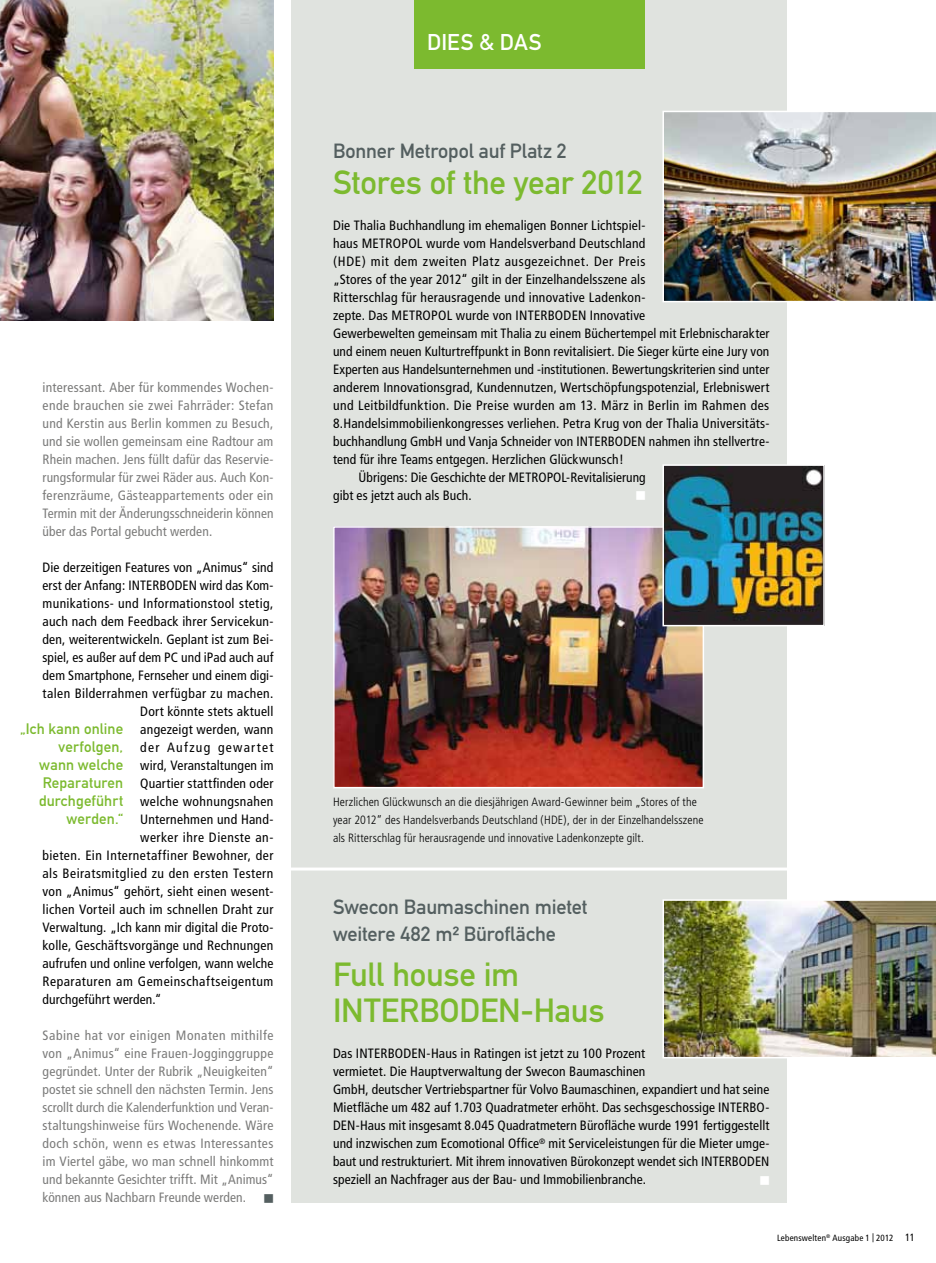
<style>
.page{position:relative;width:936px;height:1263px;background:#fff}
.page>*{position:absolute;margin:0;border:0;box-sizing:border-box;transform-origin:0 0}
.t1{font:33px/36px "DIN Mittelschrift Alternate";letter-spacing:-.01em;color:#7cba2f}
.t2{font:22.5px "DIN Mittelschrift Alternate";color:#fff}
.t3{font:20.25px/27px "DIN Mittelschrift";letter-spacing:-.005em;color:#545f60}
.t4{font:15px/18px "DIN Mittelschrift Alternate";letter-spacing:.01em;color:#7cba2f;text-align:right}
.t5{font:15px "Wingdings";color:#fff}
.t6{font:condensed 13.5px/18px "Frutiger";letter-spacing:.01em;color:#000}
.t7{font:condensed 13.5px/18px "Frutiger";letter-spacing:.005em;color:#7b7b7a;text-align:justify}
.t8{font:condensed 13.5px "Frutiger";letter-spacing:.03em;color:#000}
.t9{font:condensed 13.5px "Frutiger";letter-spacing:.035em;color:#000}
.t10{font:condensed 13.5px "Frutiger";letter-spacing:.04em;color:#000}
.t11{font:condensed 13.5px "Frutiger";letter-spacing:.09em;color:#000}
.t12{font:300 condensed 12px/18px "Frutiger";letter-spacing:.01em;color:#000}
.t13{font:condensed 9px "Frutiger";letter-spacing:.02em;color:#000}
.s1{color:#545f60}
.s2{font-size:10.5px}
</style>
<div class="page">
<div style="left:290px;top:0;width:496px;height:1202px;background:#e0e3df"></div>
<img style="left:0;top:0;width:273px;height:320px">
<img style="left:662px;top:898px;width:273px;height:161px">
<hr style="left:290px;top:867px;width:645px;height:3px;background:#fff">
<img style="left:336px;top:529px;width:365px;height:256px">
<div style="left:333px;top:526px;width:371px;height:262px;border:2px solid #fff"></div>
<img style="left:662px;top:111px;width:273px;height:191px">
<img style="left:665px;top:467px;width:156px;height:156px">
<div style="left:662px;top:464px;width:162px;height:162px;border:2px solid #fff"></div>
<div style="left:414px;top:0;width:231px;height:68px;background:#7cba2f"></div>
<p class="t7" style="left:43px;top:379px;width:232px">interessant. Aber für kommendes Wochen&shy;ende brauchen sie zwei Fahrräder: Stefan und Kerstin aus Berlin kommen zu Besuch, und sie wollen gemeinsam eine Radtour am Rhein machen. Jens füllt dafür das Reservie&shy;rungsformular für zwei Räder aus. Auch Kon&shy;ferenzräume, Gästeappartements oder ein Termin mit der Änderungsschneiderin können über das Portal gebucht werden.</p>
<p class="t6" style="left:43px;top:559px;width:232px">Die derzeitigen Features von „Animus“ sind</p>
<p class="t6" style="left:43px;top:577px;width:232px">erst der Anfang: INTERBODEN wird das Kom-</p>
<p class="t6" style="left:43px;top:595px;width:232px">munikations- und Informationstool stetig,</p>
<p class="t6" style="left:43px;top:613px;width:232px">auch nach dem Feedback ihrer Servicekun-</p>
<p class="t6" style="left:43px;top:631px;width:232px">den, weiterentwickeln. Geplant ist zum Bei-</p>
<p class="t6" style="left:43px;top:649px;width:232px">spiel, es außer auf dem PC und iPad auch auf</p>
<p class="t6" style="left:43px;top:667px;width:232px">dem Smartphone, Fernseher und einem digi-</p>
<p class="t8" style="left:43px;top:686px;width:232px">talen Bilderrahmen verfügbar zu machen.</p>
<p class="t6" style="left:140px;top:703px;width:135px">Dort könnte stets aktuell</p>
<p class="t6" style="left:140px;top:721px;width:135px">angezeigt werden, wann</p>
<p class="t11" style="left:140px;top:740px;width:135px">der Aufzug gewartet</p>
<p class="t6" style="left:140px;top:757px;width:135px">wird, Veranstaltungen im</p>
<p class="t6" style="left:140px;top:775px;width:135px">Quartier stattfinden oder</p>
<p class="t8" style="left:140px;top:794px;width:135px">welche wohnungsnahen</p>
<p class="t6" style="left:140px;top:811px;width:135px">Unternehmen und Hand-</p>
<p class="t9" style="left:140px;top:830px;width:135px">werker ihre Dienste an-</p>
<p class="t9" style="left:43px;top:848px;width:232px">bieten. Ein Internetaffiner Bewohner, der</p>
<p class="t9" style="left:43px;top:866px;width:232px">als Beiratsmitglied zu den ersten Testern</p>
<p class="t6" style="left:43px;top:883px;width:232px">von „Animus“ gehört, sieht einen wesent-</p>
<p class="t6" style="left:43px;top:901px;width:232px">lichen Vorteil auch im schnellen Draht zur</p>
<p class="t6" style="left:43px;top:919px;width:232px">Verwaltung. „Ich kann mir digital die Proto-</p>
<p class="t6" style="left:43px;top:937px;width:232px">kolle, Geschäftsvorgänge und Rechnungen</p>
<p class="t6" style="left:43px;top:955px;width:232px">aufrufen und online verfolgen, wann welche</p>
<p class="t10" style="left:43px;top:974px;width:232px">Reparaturen am Gemeinschaftseigentum</p>
<p class="t6" style="left:43px;top:991px;width:121px">durchgeführt werden.“</p>
<p class="t7" style="left:43px;top:1027px;width:233px">Sabine hat vor einigen Monaten mithilfe von „Animus“ eine Frauen-Jogginggruppe gegründet. Unter der Rubrik „Neuigkeiten“ postet sie schnell den nächsten Termin. Jens scrollt durch die Kalenderfunktion und Veran&shy;staltungshinweise fürs Wochenende. Wäre doch schön, wenn es etwas Interessantes im Viertel gäbe, wo man schnell hinkommt und bekannte Gesichter trifft. Mit „Animus“ können aus Nachbarn Freunde werden. <span class="s1">■</span></p>
<p class="t4" style="left:20px;top:720px;width:104px">„Ich kann online verfolgen, wann welche<br>Reparaturen durchgeführt werden.“</p>
<h2 class="t2" style="left:427px;top:29px;width:87px">Di es &amp; Das</h2>
<h3 class="t3" style="left:333px;top:138px;width:235px">Bonner Metropol auf Platz 2</h3>
<h1 class="t1" style="left:333px;top:165px;width:311px">Stores of the year 2012</h1>
<p class="t6" style="left:333px;top:217px;width:314px">Die Thalia Buchhandlung im ehemaligen Bonner Lichtspiel-</p>
<p class="t6" style="left:333px;top:235px;width:314px">haus METROPOL wurde vom Handelsverband Deutschland</p>
<p class="t10" style="left:333px;top:254px;width:314px">(HDE) mit dem zweiten Platz ausgezeichnet. Der Preis</p>
<p class="t6" style="left:333px;top:271px;width:314px">„Stores of the year 2012“ gilt in der Einzelhandelsszene als</p>
<p class="t6" style="left:333px;top:289px;width:314px">Ritterschlag für herausragende und innovative Ladenkon-</p>
<p class="t6" style="left:333px;top:307px;width:314px">zepte. Das METROPOL wurde von INTERBODEN Innovative</p>
<p class="t6" style="left:333px;top:325px;width:438px">Gewerbewelten gemeinsam mit Thalia zu einem Büchertempel mit Erlebnischarakter</p>
<p class="t6" style="left:333px;top:343px;width:438px">und einem neuen Kulturtreffpunkt in Bonn revitalisiert. Die Sieger kürte eine Jury von</p>
<p class="t6" style="left:333px;top:361px;width:437px">Experten aus Handelsunternehmen und -institutionen. Bewertungskriterien sind unter</p>
<p class="t6" style="left:333px;top:379px;width:438px">anderem Innovationsgrad, Kundennutzen, Wertschöpfungspotenzial, Erlebniswert</p>
<p class="t8" style="left:333px;top:398px;width:438px">und Leitbildfunktion. Die Preise wurden am 13. März in Berlin im Rahmen des</p>
<p class="t6" style="left:333px;top:415px;width:438px">8.Handelsimmobilienkongresses verliehen. Petra Krug von der Thalia Universitäts-</p>
<p class="t6" style="left:333px;top:433px;width:438px">buchhandlung GmbH und Vanja Schneider von INTERBODEN nahmen ihn stellvertre-</p>
<p class="t6" style="left:333px;top:451px;width:292px">tend für ihre Teams entgegen. Herzlichen Glückwunsch!</p>
<p class="t6" style="left:358px;top:469px;width:288px">Übrigens: Die Geschichte der METROPOL-Revitalisierung</p>
<p class="t6" style="left:333px;top:487px;width:140px">gibt es jetzt auch als Buch.</p>
<p class="t5" style="left:635px;top:488px;width:13px">■</p>
<p class="t12" style="left:333px;top:793px;width:372px">Herzlichen Glückwunsch an die diesjährigen Award-Gewinner beim „Stores of the year 2012“ des Handelsverbands Deutschland (HDE), der in der Einzelhandelsszene als Ritterschlag für herausragende und innovative Ladenkonzepte gilt.</p>
<h3 class="t3" style="left:333px;top:894px;width:256px">Swecon Baumaschinen mietet weitere 482 m² Bürofläche</h3>
<h1 class="t1" style="left:333px;top:957px;width:188px">Full house im<br>INTERBODEN</h1>
<h1 class="t1" style="left:520px;top:993px;width:85px">-Haus</h1>
<p class="t6" style="left:333px;top:1045px;width:438px">Das INTERBODEN-Haus in Ratingen ist jetzt zu 100 Prozent<br>vermietet. Die Hauptverwaltung der Swecon Baumaschinen<br>GmbH, deutscher Vertriebspartner für Volvo Baumaschinen, expandiert und hat seine Mietfläche um 482 auf 1.703 Quadratmeter erhöht. Das sechsgeschossige INTERBO-DEN-Haus mit insgesamt 8.045 Quadratmetern Bürofläche wurde 1991 fertiggestellt und inzwischen zum Ecomotional Office<sup>®</sup> mit Serviceleistungen für die Mieter umge&shy;baut und restrukturiert. Mit ihrem innovativen Bürokonzept wendet sich INTERBODEN speziell an Nachfrager aus der Bau- und Immobilienbranche.</p>
<p class="t5" style="left:759px;top:1172px;width:13px">■</p>
<p class="t13" style="left:777px;top:1233px;width:139px">Lebenswelten<sup>®</sup> Ausgabe 1 | 2012 <span class="s2">11</span></p>
</div>
